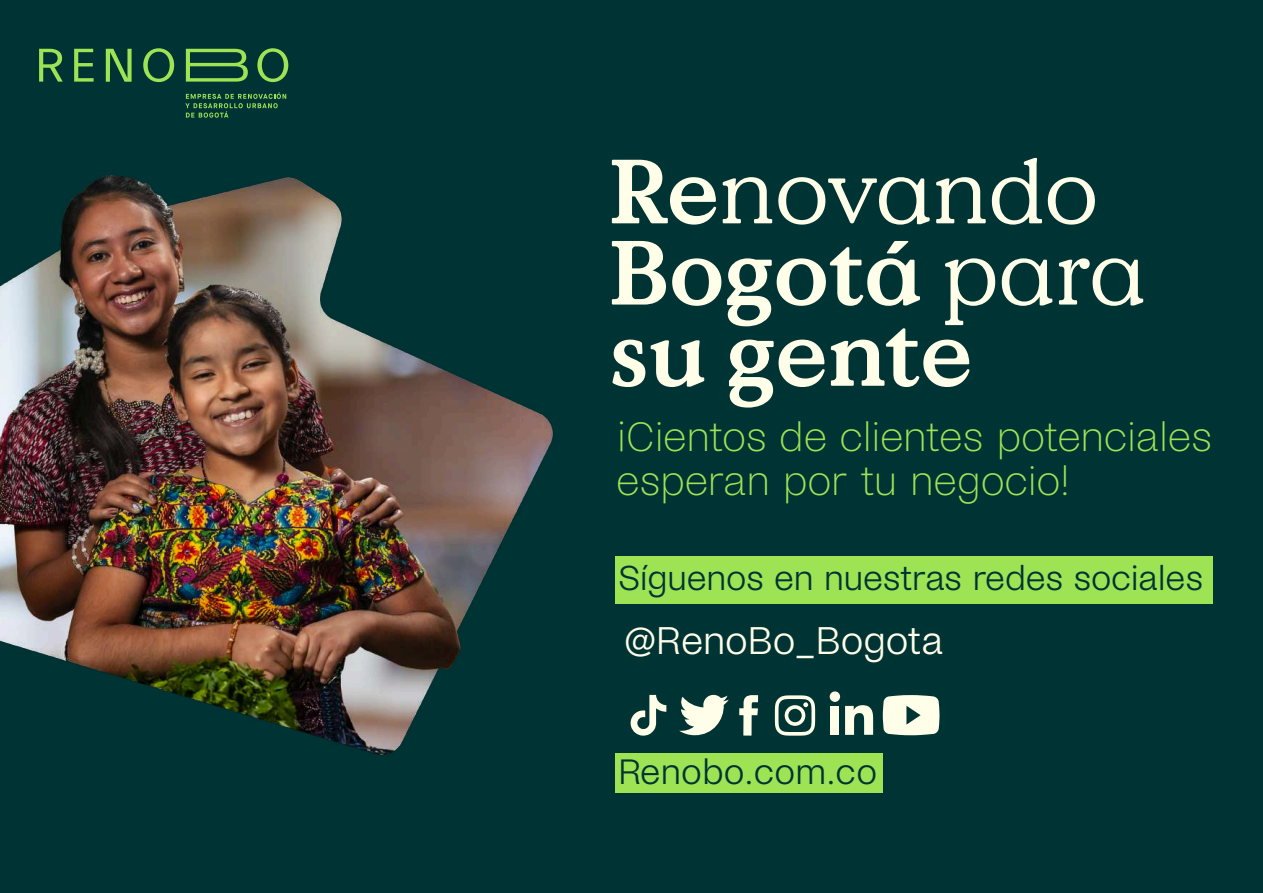
<style>
.page{position:relative;width:1263px;height:893px;background:#003334}
.page>*{position:absolute;margin:0;border:0;box-sizing:border-box;transform-origin:0 0}
.t1{font:700 90.9px/81.2px "Value Serif Pro";color:#ffffe9}
.t2{font:42.75px/44.8px "Noi Variable Fix";letter-spacing:-.025em;color:#9ee354}
.t3{font:40.35px "Noi Variable Fix";letter-spacing:-.01em;color:#ffffe9}
.t4{font:36.9px "Noi Variable Fix";color:#003334}
.t5{font:36.15px "Noi Variable Fix";letter-spacing:-.02em;color:#003334}
.s1{font-weight:400}
</style>
<div class="page">
<img style="left:0;top:175px;width:553px;height:580px">
<svg style="left:185px;top:92px;width:101px;height:26px"></svg>
<svg style="left:39px;top:49px;width:24px;height:33px"></svg>
<svg style="left:74px;top:49px;width:20px;height:33px"></svg>
<svg style="left:106px;top:49px;width:26px;height:33px"></svg>
<svg style="left:143px;top:48px;width:31px;height:34px"></svg>
<svg style="left:186px;top:49px;width:62px;height:33px"></svg>
<svg style="left:257px;top:48px;width:31px;height:34px"></svg>
<svg style="left:679px;top:695px;width:50px;height:40px"></svg>
<svg style="left:739px;top:695px;width:19px;height:41px"></svg>
<svg style="left:775px;top:695px;width:40px;height:41px"></svg>
<svg style="left:630px;top:695px;width:36px;height:41px"></svg>
<svg style="left:883px;top:695px;width:57px;height:40px;background:#dfe6d2"></svg>
<svg style="left:845px;top:705px;width:28px;height:30px"></svg>
<div style="left:830px;top:706px;width:9px;height:29px;background:#ffffe9"></div>
<div style="left:830px;top:691px;width:10px;height:11px;background:#ffffe9;border-radius:50%"></div>
<div style="left:615px;top:557px;width:598px;height:47px;background:#9ee354"></div>
<div style="left:615px;top:753px;width:267px;height:39px;background:#9ee354"></div>
<h1 class="t1" style="left:609px;top:155px;width:539px">Re<span class="s1">novando<br></span>Bogotá <span class="s1">para </span>su gente</h1>
<p class="t2" style="left:616px;top:414px;width:598px">¡Cientos de clientes potenciales esperan por tu negocio!</p>
<p class="t5" style="left:618px;top:558px;width:587px">Síguenos en nuestras redes sociales</p>
<p class="t3" style="left:624px;top:618px;width:321px">@RenoBo_Bogota</p>
<p class="t4" style="left:618px;top:751px;width:261px">Renobo.com.co</p>
</div>
